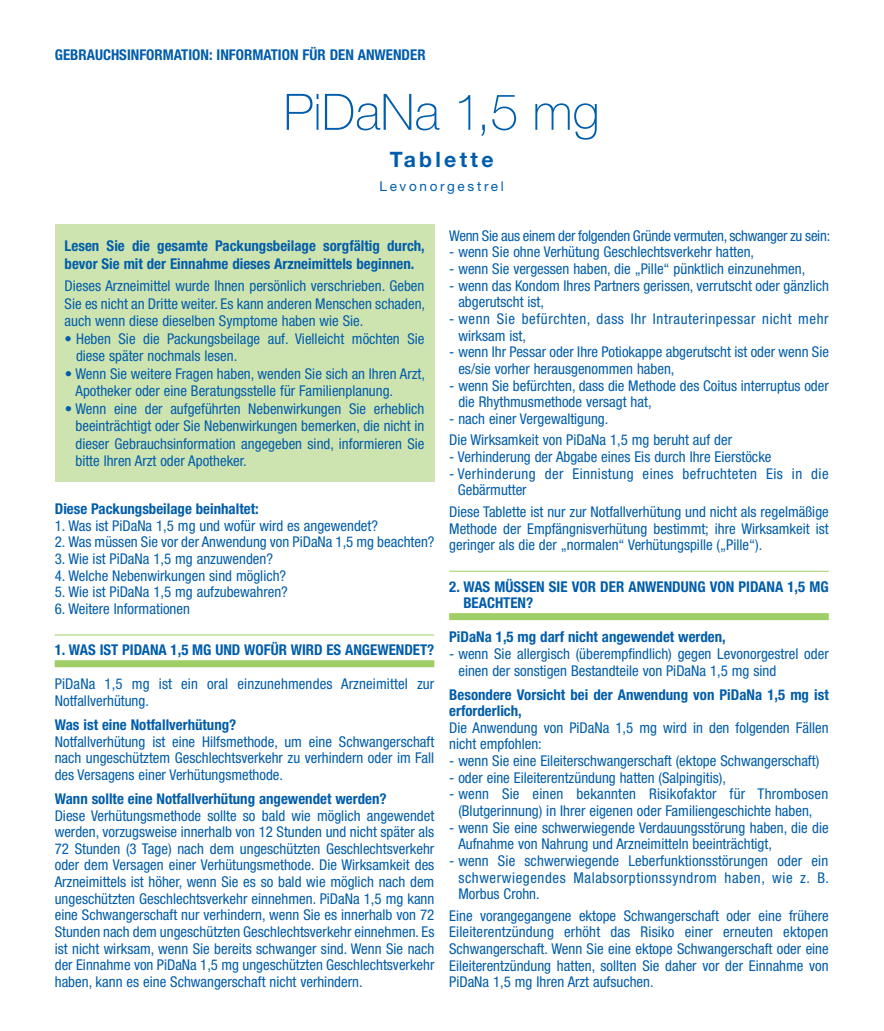
<style>
.page{position:relative;width:884px;height:1031px;background:#fff}
.page>*{position:absolute;margin:0;border:0;box-sizing:border-box;transform-origin:0 0}
.t1{font:700 21.35px "Helvetica Neue";letter-spacing:.155em;color:#015dab}
.t2{font:condensed 14.88px/16.6px "Helvetica Neue";color:#015dab}
.t3{font:700 condensed 14.88px/16.6px "Helvetica Neue";color:#015dab}
.t4{font:condensed 14.88px/16.6px "Helvetica Neue";letter-spacing:.04em;color:#015dab}
.t5{font:condensed 14.88px/16.6px "Helvetica Neue";letter-spacing:.03em;color:#015dab}
.t6{font:condensed 14.88px "Helvetica Neue";letter-spacing:-.02em;color:#015dab}
.t7{font:13.47px "Helvetica Neue";letter-spacing:.2em;color:#015dab}
</style>
<div class="page">
<hr style="left:55px;top:634px;width:379px;height:1px;background:#9fce66">
<div style="left:55px;top:660px;width:379px;height:7px;background:#9fce66"></div>
<div style="left:55px;top:224px;width:379px;height:258px;background:#cee4b0"></div>
<hr style="left:449px;top:571px;width:380px;height:1px;background:#9fce66">
<div style="left:449px;top:613px;width:380px;height:7px;background:#9fce66"></div>
<svg style="left:287px;top:94px;width:31px;height:36px"></svg>
<hr style="left:316px;top:104px;width:2px;height:26px;background:#015dab">
<svg style="left:325px;top:94px;width:114px;height:36px"></svg>
<svg style="left:459px;top:95px;width:11px;height:35px"></svg>
<svg style="left:481px;top:125px;width:4px;height:11px"></svg>
<svg style="left:492px;top:95px;width:24px;height:35px"></svg>
<svg style="left:535px;top:103px;width:62px;height:37px"></svg>
<p class="t3" style="left:55px;top:46px;width:372px">GEBRAUCHSINFORMATION: INFORMATION FÜR DEN ANWENDER</p>
<h1 class="t1" style="left:390px;top:146px;width:105px">Tablette</h1>
<p class="t7" style="left:379px;top:178px;width:126px">Levonorgestrel</p>
<p class="t3" style="left:65px;top:237px;width:362px;line-height:17.5px">Lesen Sie die gesamte Packungsbeilage sorgfältig durch, bevor Sie mit der Einnahme dieses Arzneimittels beginnen.</p>
<p class="t2" style="left:65px;top:277px;width:362px;line-height:17.5px;text-align:justify">Dieses Arzneimittel wurde Ihnen persönlich verschrieben. Geben Sie es nicht an Dritte weiter. Es kann anderen Menschen schaden, auch wenn diese dieselben Symptome haben wie Sie.</p>
<p class="t2" style="left:76px;top:330px;width:350px;line-height:17.5px;text-indent:-11px">• Heben Sie die Packungsbeilage auf. Vielleicht möchten Sie diese später nochmals lesen.</p>
<p class="t2" style="left:75px;top:365px;width:351px;line-height:17.5px;text-indent:-11px">• Wenn Sie weitere Fragen haben, wenden Sie sich an Ihren Arzt,<br>Apotheker oder eine Beratungsstelle für Familienplanung.</p>
<p class="t2" style="left:75px;top:400px;width:350px;line-height:17.5px;text-align:justify;text-indent:-11px">• Wenn eine der aufgeführten Nebenwirkungen Sie erheblich beeinträchtigt oder Sie Nebenwirkungen bemerken, die nicht in dieser Gebrauchsinformation angegeben sind, informieren Sie bitte Ihren Arzt oder Apotheker.</p>
<p class="t3" style="left:55px;top:500px;width:205px">Diese Packungsbeilage beinhaltet:</p>
<p class="t2" style="left:55px;top:517px;width:325px">1. Was ist PiDaNa 1,5 mg und wofür wird es angewendet?</p>
<p class="t2" style="left:55px;top:533px;width:381px">2. Was müssen Sie vor der Anwendung von PiDaNa 1,5 mg beachten?</p>
<p class="t2" style="left:55px;top:550px;width:220px">3. Wie ist PiDaNa 1,5 mg anzuwenden?</p>
<p class="t2" style="left:55px;top:567px;width:233px">4. Welche Nebenwirkungen sind möglich?</p>
<p class="t2" style="left:55px;top:583px;width:235px">5. Wie ist PiDaNa 1,5 mg aufzubewahren?</p>
<p class="t2" style="left:55px;top:600px;width:137px">6. Weitere Informationen</p>
<p class="t3" style="left:55px;top:641px;width:381px">1. WAS IST PIDANA 1,5 MG UND WOFÜR WIRD ES ANGEWENDET?</p>
<p class="t2" style="left:55px;top:675px;width:381px">PiDaNa 1,5 mg ist ein oral einzunehmendes Arzneimittel zur<br>Notfallverhütung.</p>
<p class="t3" style="left:55px;top:716px;width:183px">Was ist eine Notfallverhütung?</p>
<p class="t2" style="left:55px;top:733px;width:381px;text-align:justify">Notfallverhütung ist eine Hilfsmethode, um eine Schwangerschaft nach ungeschütztem Geschlechtsverkehr zu verhindern oder im Fall des Versagens einer Verhütungsmethode.</p>
<p class="t3" style="left:55px;top:790px;width:333px">Wann sollte eine Notfallverhütung angewendet werden?</p>
<p class="t2" style="left:55px;top:807px;width:381px;text-align:justify">Diese Verhütungsmethode sollte so bald wie möglich angewendet werden, vorzugsweise innerhalb von 12 Stunden und nicht später als 72 Stunden (3 Tage) nach dem ungeschützten Geschlechtsverkehr oder dem Versagen einer Verhütungsmethode. Die Wirksamkeit des Arzneimittels ist höher, wenn Sie es so bald wie möglich nach dem ungeschützten Geschlechtsverkehr einnehmen. PiDaNa 1,5 mg kann eine Schwangerschaft nur verhindern, wenn Sie es innerhalb von 72<br>Stunden nach dem ungeschützten Geschlechtsverkehr einnehmen. Es ist nicht wirksam, wenn Sie bereits schwanger sind. Wenn Sie nach der Einnahme von PiDaNa 1,5 mg ungeschützten Geschlechtsverkehr haben, kann es eine Schwangerschaft nicht verhindern.</p>
<p class="t6" style="left:449px;top:227px;width:382px">Wenn Sie aus einem der folgenden Gründe vermuten, schwanger zu sein:</p>
<p class="t2" style="left:449px;top:244px;width:306px">- wenn Sie ohne Verhütung Geschlechtsverkehr hatten,</p>
<p class="t2" style="left:449px;top:260px;width:358px">- wenn Sie vergessen haben, die „Pille“ pünktlich einzunehmen,</p>
<p class="t2" style="left:458px;top:277px;width:372px;text-indent:-9px">- wenn das Kondom Ihres Partners gerissen, verrutscht oder gänzlich abgerutscht ist,</p>
<p class="t4" style="left:458px;top:310px;width:372px;text-indent:-9px">- wenn Sie befürchten, dass Ihr Intrauterinpessar nicht mehr wirksam ist,</p>
<p class="t2" style="left:458px;top:344px;width:372px;text-indent:-9px">- wenn Ihr Pessar oder Ihre Potiokappe abgerutscht ist oder wenn Sie es/sie vorher herausgenommen haben,</p>
<p class="t2" style="left:458px;top:377px;width:372px;text-indent:-9px">- wenn Sie befürchten, dass die Methode des Coitus interruptus oder die Rhythmusmethode versagt hat,</p>
<p class="t2" style="left:449px;top:408px;width:284px;line-height:21.5px">- nach einer Vergewaltigung.<br>Die Wirksamkeit von PiDaNa 1,5 mg beruht auf der</p>
<p class="t2" style="left:449px;top:448px;width:324px">- Verhinderung der Abgabe eines Eis durch Ihre Eierstöcke</p>
<p class="t5" style="left:458px;top:465px;width:372px;text-indent:-9px">- Verhinderung der Einnistung eines befruchteten Eis in die<br>Gebärmutter</p>
<p class="t2" style="left:449px;top:503px;width:381px;text-align:justify">Diese Tablette ist nur zur Notfallverhütung und nicht als regelmäßige Methode der Empfängnisverhütung bestimmt; ihre Wirksamkeit ist geringer als die der „normalen“ Verhütungspille („Pille“).</p>
<p class="t3" style="left:463px;top:578px;width:367px;text-indent:-14px">2. WAS MÜSSEN SIE VOR DER ANWENDUNG VON PIDANA 1,5 MG<br>BEACHTEN?</p>
<p class="t3" style="left:449px;top:628px;width:278px">PiDaNa 1,5 mg darf nicht angewendet werden,</p>
<p class="t2" style="left:458px;top:645px;width:372px;text-indent:-9px">- wenn Sie allergisch (überempfindlich) gegen Levonorgestrel oder einen der sonstigen Bestandteile von PiDaNa 1,5 mg sind</p>
<p class="t3" style="left:449px;top:686px;width:381px">Besondere Vorsicht bei der Anwendung von PiDaNa 1,5 mg ist erforderlich,</p>
<p class="t2" style="left:449px;top:719px;width:381px">Die Anwendung von PiDaNa 1,5 mg wird in den folgenden Fällen nicht empfohlen:</p>
<p class="t2" style="left:449px;top:752px;width:371px">- wenn Sie eine Eileiterschwangerschaft (ektope Schwangerschaft)</p>
<p class="t2" style="left:449px;top:769px;width:278px">- oder eine Eileiterentzündung hatten (Salpingitis),</p>
<p class="t2" style="left:449px;top:786px;width:381px;text-align:center">- wenn Sie einen bekannten Risikofaktor für Thrombosen (Blutgerinnung) in Ihrer eigenen oder Familiengeschichte haben,</p>
<p class="t2" style="left:458px;top:819px;width:372px;text-indent:-9px">- wenn Sie eine schwerwiegende Verdauungsstörung haben, die die<br>Aufnahme von Nahrung und Arzneimitteln beeinträchtigt,</p>
<p class="t2" style="left:458px;top:852px;width:372px;text-align:justify;text-indent:-9px">- wenn Sie schwerwiegende Leberfunktionsstörungen oder ein schwerwiegendes Malabsorptionssyndrom haben, wie z. B.<br>Morbus Crohn.</p>
<p class="t2" style="left:449px;top:907px;width:381px;text-align:justify">Eine vorangegangene ektope Schwangerschaft oder eine frühere Eileiterentzündung erhöht das Risiko einer erneuten ektopen Schwangerschaft. Wenn Sie eine ektope Schwangerschaft oder eine Eileiterentzündung hatten, sollten Sie daher vor der Einnahme von PiDaNa 1,5 mg Ihren Arzt aufsuchen.</p>
</div>
